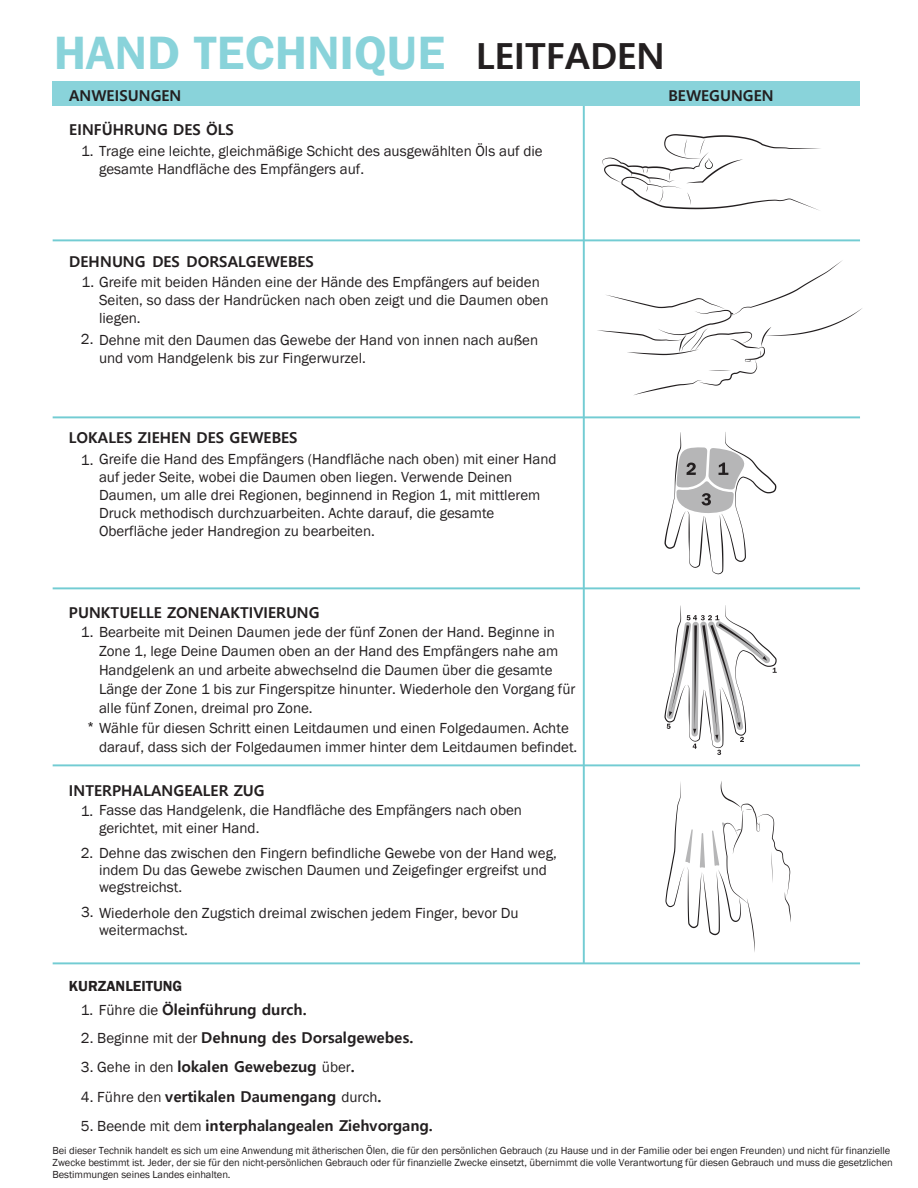
<style>
.page{position:relative;width:918px;height:1188px;background:#fff}
.page>*{position:absolute;margin:0;border:0;box-sizing:border-box;transform-origin:0 0}
.t1{font:600 46.5px "Franklin Gothic IT Cby BT";letter-spacing:.01em;color:#89d3da}
.t2{font:15px/18px "Franklin Gothic";color:#231f20}
.t3{font:700 15px "Malgun Gothic";color:#231f20}
.t4{font:600 15px "Franklin Gothic";color:#231f20}
.t5{font:10.5px/11.7px "Franklin Gothic";letter-spacing:-.005em;color:#231f20}
.s1{font-family:"Malgun Gothic";font-weight:700;font-size:36px;color:#231f20}
.s2{font-family:"Arial"}
.s3{font-family:"Franklin Gothic";font-weight:400}
</style>
<div class="page">
<hr style="left:53px;top:239px;width:807px;height:2px;background:#73ccd3">
<hr style="left:53px;top:416px;width:807px;height:2px;background:#73ccd3">
<hr style="left:53px;top:587px;width:807px;height:2px;background:#73ccd3">
<hr style="left:53px;top:764px;width:807px;height:2px;background:#73ccd3">
<hr style="left:53px;top:962px;width:807px;height:2px;background:#73ccd3">
<hr style="left:583px;top:92px;width:2px;height:871px;background:#73ccd3">
<div style="left:53px;top:81px;width:807px;height:25px;background:#89d3da"></div>
<svg style="left:602px;top:134px;width:219px;height:76px"></svg>
<svg style="left:597px;top:260px;width:265px;height:135px"></svg>
<svg style="left:664px;top:605px;width:113px;height:150px"></svg>
<svg style="left:664px;top:432px;width:112px;height:142px"></svg>
<svg style="left:665px;top:781px;width:126px;height:171px"></svg>
<h1 class="t1" style="left:54px;top:24px;width:613px">HAND TECHNIQUE <span class="s1">LEITFADEN</span></h1>
<p class="t3" style="left:69px;top:85px;width:114px">ANWEISUNGEN</p>
<p class="t3" style="left:668px;top:85px;width:107px">BEWEGUNGEN</p>
<p class="t3" style="left:69px;top:119px;width:166px">EINFÜHRUNG DES ÖLS</p>
<p class="t2" style="left:99px;top:141px;width:445px;text-indent:-18px">1. Trage eine leichte, gleichmäßige Schicht des ausgewählten Öls auf die gesamte Handfläche des Empfängers auf.</p>
<p class="t3" style="left:69px;top:250px;width:246px">DEHNUNG DES DORSALGEWEBES</p>
<p class="t2" style="left:99px;top:273px;width:451px;text-indent:-17px">1. Greife mit beiden Händen eine der Hände des Empfängers auf beiden<br>Seiten, so dass der Handrücken nach oben zeigt und die Daumen oben liegen.</p>
<p class="t2" style="left:99px;top:331px;width:441px;text-indent:-18px">2. Dehne mit den Daumen das Gewebe der Hand von innen nach außen und vom Handgelenk bis zur Fingerwurzel.</p>
<p class="t3" style="left:69px;top:427px;width:230px">LOKALES ZIEHEN DES GEWEBES</p>
<p class="t2" style="left:99px;top:450px;width:459px;text-indent:-18px">1. Greife die Hand des Empfängers (Handfläche nach oben) mit einer Hand auf jeder Seite, wobei die Daumen oben liegen. Verwende Deinen Daumen, um alle drei Regionen, beginnend in Region 1, mit mittlerem Druck methodisch durchzuarbeiten. Achte darauf, die gesamte Oberfläche jeder Handregion zu bearbeiten.</p>
<p class="t3" style="left:69px;top:601px;width:252px">PUNKTUELLE ZONENAKTIVIERUNG</p>
<p class="t2" style="left:81px;top:623px;width:475px">1. Bearbeite mit Deinen Daumen jede der fünf Zonen der Hand. Beginne in</p>
<p class="t2" style="left:99px;top:642px;width:461px">Zone 1, lege Deine Daumen oben an der Hand des Empfängers nahe am</p>
<p class="t2" style="left:99px;top:661px;width:455px">Handgelenk an und arbeite abwechselnd die Daumen über die gesamte</p>
<p class="t2" style="left:99px;top:680px;width:478px">Länge der Zone 1 bis zur Fingerspitze hinunter. Wiederhole den Vorgang für</p>
<p class="t2" style="left:99px;top:699px;width:215px">alle fünf Zonen, dreimal pro Zone.</p>
<p class="t2" style="left:88px;top:718px;width:483px"><span class="s2">*</span> Wähle für diesen Schritt einen Leitdaumen und einen Folgedaumen. Achte</p>
<p class="t2" style="left:99px;top:737px;width:480px">darauf, dass sich der Folgedaumen immer hinter dem Leitdaumen befindet.</p>
<p class="t3" style="left:69px;top:779px;width:197px">INTERPHALANGEALER ZUG</p>
<p class="t2" style="left:99px;top:801px;width:425px;text-indent:-18px">1. Fasse das Handgelenk, die Handfläche des Empfängers nach oben gerichtet, mit einer Hand.</p>
<p class="t2" style="left:99px;top:845px;width:459px;line-height:17px;text-indent:-18px">2. Dehne das zwischen den Fingern befindliche Gewebe von der Hand weg, indem Du das Gewebe zwischen Daumen und Zeigefinger ergreifst und wegstreichst.</p>
<p class="t2" style="left:99px;top:904px;width:421px;line-height:17px;text-indent:-18px">3. Wiederhole den Zugstich dreimal zwischen jedem Finger, bevor Du weitermachst.</p>
<p class="t4" style="left:69px;top:977px;width:115px">KURZANLEITUNG</p>
<p class="t3" style="left:81px;top:999px;width:227px"><span class="s3">1. Führe die</span> Öleinführung durch.</p>
<p class="t3" style="left:81px;top:1026px;width:334px"><span class="s3">2. Beginne mit der</span> Dehnung des Dorsalgewebes.</p>
<p class="t3" style="left:81px;top:1056px;width:275px"><span class="s3">3. Gehe in den</span> lokalen Gewebezug <span class="s3">über</span>.</p>
<p class="t3" style="left:81px;top:1085px;width:302px"><span class="s3">4. Führe den</span> vertikalen Daumengang <span class="s3">durch</span>.</p>
<p class="t3" style="left:81px;top:1115px;width:353px"><span class="s3">5. Beende mit dem</span> interphalangealen Ziehvorgang.</p>
<p class="t5" style="left:53px;top:1145px;width:842px">Bei dieser Technik handelt es sich um eine Anwendung mit ätherischen Ölen, die für den persönlichen Gebrauch (zu Hause und in der Familie oder bei engen Freunden) und nicht für finanzielle<br>Zwecke bestimmt ist. Jeder, der sie für den nicht-persönlichen Gebrauch oder für finanzielle Zwecke einsetzt, übernimmt die volle Verantwortung für diesen Gebrauch und muss die gesetzlichen<br>Bestimmungen seines Landes einhalten.</p>
</div>
